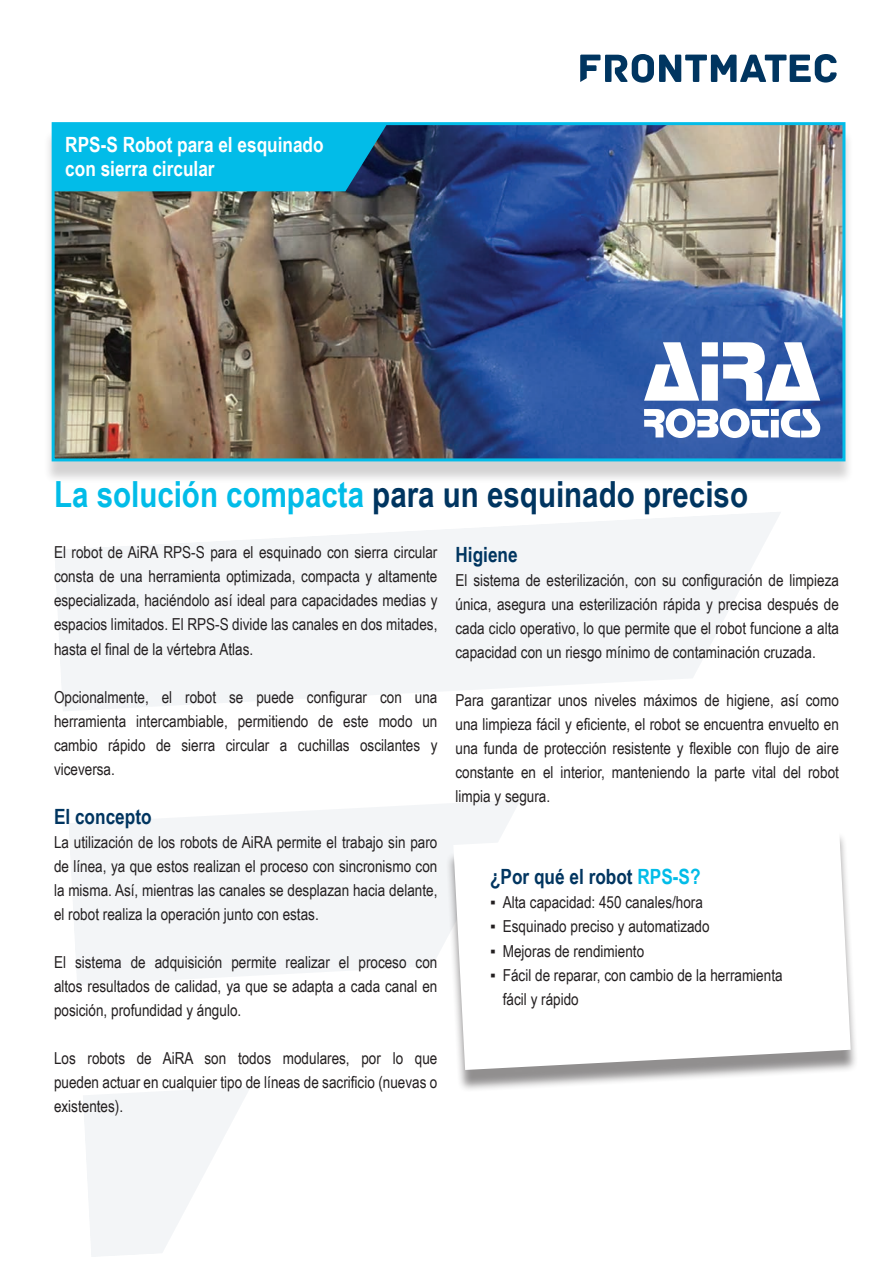
<style>
.page{position:relative;width:893px;height:1263px;background:#fff}
.page>*{position:absolute;margin:0;border:0;box-sizing:border-box;transform-origin:0 0}
.t1{font:700 36px "Arial Narrow";color:#003560}
.t2{font:700 21px/24px "Arial Narrow";color:#fff}
.t3{font:700 21px "Arial Narrow";color:#003560}
.t4{font:16.5px/24px "Arial Narrow";color:#231f20;text-align:justify}
.s1{color:#02bce8}
</style>
<div class="page">
<svg style="left:55px;top:512px;width:726px;height:199px;fill:#f3f5f7"></svg>
<svg style="left:69px;top:800px;width:451px;height:185px;fill:#f3f5f7"></svg>
<svg style="left:83px;top:1087px;width:167px;height:170px"></svg>
<svg style="left:580px;top:54px;width:257px;height:29px"></svg>
<div style="left:43px;top:129px;width:810px;height:356px;background:#231f20;opacity:.2"></div>
<img style="left:56px;top:126px;width:785px;height:331px">
<div style="left:52px;top:122px;width:793px;height:339px;border:3px solid #02bce8"></div>
<div style="left:53px;top:123px;width:334px;height:68px;background:#02bce8"></div>
<svg style="left:644px;top:408px;width:176px;height:30px"></svg>
<svg style="left:644px;top:342px;width:176px;height:59px"></svg>
<div style="left:446px;top:832px;width:413px;height:261px;background:#231f20;opacity:.5"></div>
<svg style="left:453px;top:825px;width:398px;height:245px"></svg>
<p class="t2" style="left:65px;top:131px;width:260px">RPS-S Robot para el esquinado con sierra circular</p>
<h1 class="t1" style="left:54px;top:467px;width:695px"><span class="s1">La solución compacta</span> para un esquinado preciso</h1>
<p class="t4" style="left:54px;top:540px;width:385px">El robot de AiRA RPS-S para el esquinado con sierra circular consta de una herramienta optimizada, compacta y altamente especializada, haciéndolo así ideal para capacidades medias y espacios limitados. El RPS-S divide las canales en dos mitades, hasta el final de la vértebra Atlas.</p>
<p class="t4" style="left:54px;top:684px;width:385px">Opcionalmente, el robot se puede configurar con una herramienta intercambiable, permitiendo de este modo un cambio rápido de sierra circular a cuchillas oscilantes y viceversa.</p>
<p class="t3" style="left:54px;top:800px;width:99px">El concepto</p>
<p class="t4" style="left:54px;top:829px;width:385px">La utilización de los robots de AiRA permite el trabajo sin paro de línea, ya que estos realizan el proceso con sincronismo con la misma. Así, mientras las canales se desplazan hacia delante, el robot realiza la operación junto con estas.</p>
<p class="t4" style="left:54px;top:949px;width:385px">El sistema de adquisición permite realizar el proceso con altos resultados de calidad, ya que se adapta a cada canal en posición, profundidad y ángulo.</p>
<p class="t4" style="left:54px;top:1045px;width:385px">Los robots de AiRA son todos modulares, por lo que pueden actuar en cualquier tipo de líneas de sacrificio (nuevas o existentes).</p>
<p class="t3" style="left:455px;top:538px;width:64px">Higiene</p>
<p class="t4" style="left:455px;top:567px;width:385px">El sistema de esterilización, con su configuración de limpieza única, asegura una esterilización rápida y precisa después de cada ciclo operativo, lo que permite que el robot funcione a alta capacidad con un riesgo mínimo de contaminación cruzada.</p>
<p class="t4" style="left:455px;top:687px;width:385px">Para garantizar unos niveles máximos de higiene, así como una limpieza fácil y eficiente, el robot se encuentra envuelto en una funda de protección resistente y flexible con flujo de aire constante en el interior, manteniendo la parte vital del robot limpia y segura.</p>
<p class="t3" style="left:490px;top:861px;width:212px">¿Por qué el robot <span class="s1">RPS-S?</span></p>
<p class="t4" style="left:490px;top:890px;width:214px">▪ Alta capacidad: 450 canales/hora</p>
<p class="t4" style="left:490px;top:914px;width:221px">▪ Esquinado preciso y automatizado</p>
<p class="t4" style="left:490px;top:938px;width:156px">▪ Mejoras de rendimiento</p>
<p class="t4" style="left:503px;top:962px;width:281px;text-indent:-13px">▪ Fácil de reparar, con cambio de la herramienta fácil y rápido</p>
</div>
